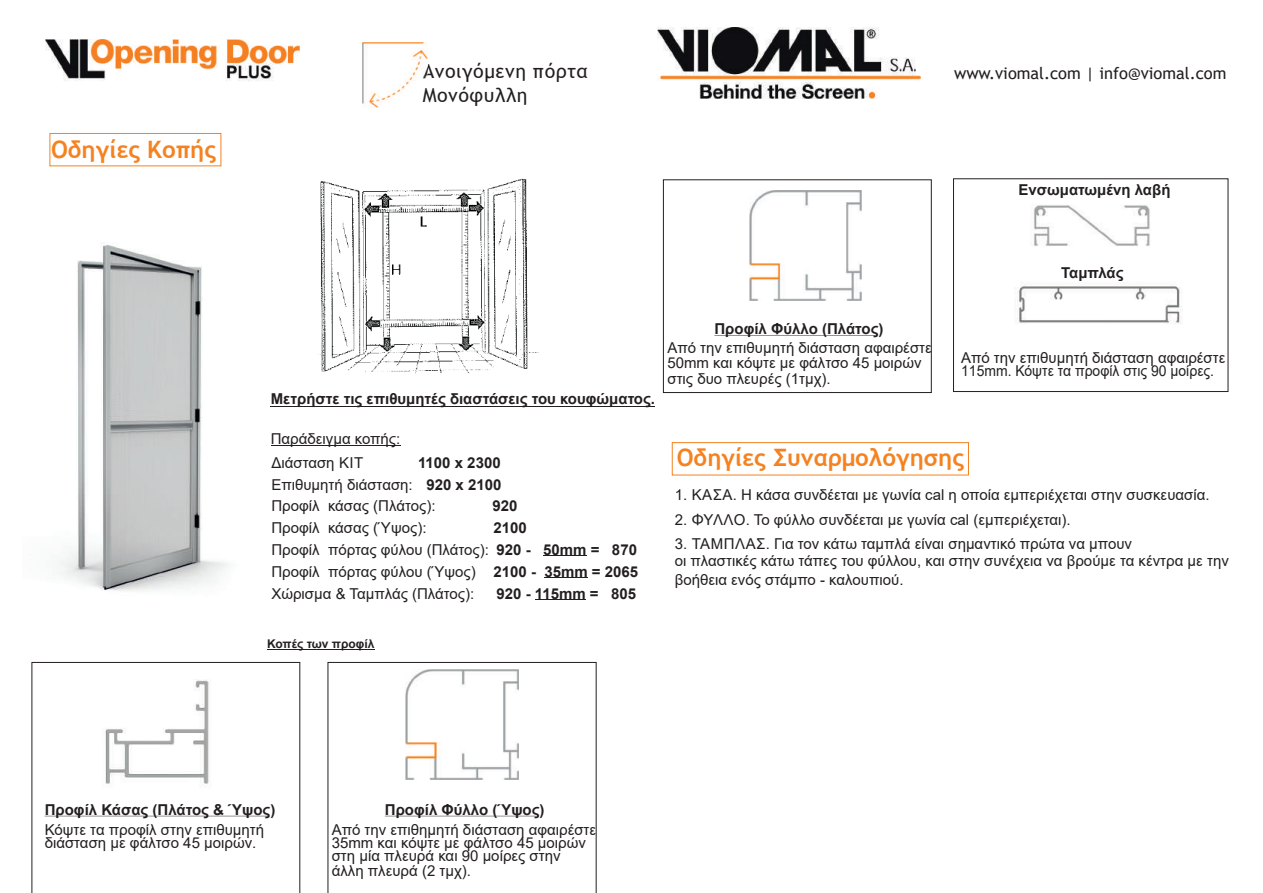
<style>
.page{position:relative;width:1263px;height:893px;background:#fff}
.page>*{position:absolute;margin:0;border:0;box-sizing:border-box;transform-origin:0 0}
.t1{font:700 24px "Trebuchet MS";color:#f58220}
.t2{font:19.5px "Trebuchet MS";letter-spacing:.025em;color:#231f20}
.t3{font:16.5px "Trebuchet MS";color:#231f20}
.t4{font:15px/22px "Arial";color:#231f20}
.t5{font:700 15px/22px "Arial";color:#231f20;text-align:center}
.t6{font:700 12px "Arial";color:#231f20}
</style>
<div class="page">
<img style="left:1033px;top:204px;width:117px;height:42px">
<div style="left:953px;top:179px;width:275px;height:213px;border:1px solid #231f20"></div>
<img style="left:318px;top:178px;width:221px;height:196px">
<div style="left:663px;top:180px;width:268px;height:213px;border:1px solid #231f20"></div>
<svg style="left:328px;top:662px;width:268px;height:231px"></svg>
<svg style="left:32px;top:662px;width:268px;height:231px"></svg>
<hr style="left:45px;top:816px;width:46px;height:1px;background:#231f20">
<hr style="left:102px;top:816px;width:166px;height:1px;background:#231f20">
<hr style="left:385px;top:816px;width:53px;height:1px;background:#231f20">
<hr style="left:442px;top:816px;width:94px;height:1px;background:#231f20">
<hr style="left:714px;top:335px;width:44px;height:1px;background:#231f20">
<hr style="left:768px;top:335px;width:107px;height:1px;background:#231f20">
<hr style="left:271px;top:406px;width:384px;height:1px;background:#231f20">
<hr style="left:271px;top:445px;width:129px;height:1px;background:#231f20">
<svg style="left:543px;top:555px;width:43px;height:1px"></svg>
<hr style="left:544px;top:577px;width:44px;height:1px;background:#231f20">
<hr style="left:535px;top:599px;width:51px;height:1px;background:#231f20">
<hr style="left:267px;top:649px;width:107px;height:1px;background:#231f20">
<img style="left:1017px;top:284px;width:166px;height:40px">
<div style="left:49px;top:133px;width:172px;height:33px;border:1px solid #f58220"></div>
<img style="left:657px;top:27px;width:264px;height:71px">
<img style="left:362px;top:42px;width:65px;height:66px">
<img style="left:406px;top:669px;width:112px;height:110px">
<img style="left:749px;top:191px;width:113px;height:110px">
<div style="left:672px;top:442px;width:297px;height:33px;border:1px solid #f58220"></div>
<img style="left:45px;top:39px;width:255px;height:42px">
<img style="left:58px;top:242px;width:172px;height:349px">
<img style="left:97px;top:674px;width:121px;height:119px">
<h2 class="t2" style="left:423px;top:64px;width:167px">Ανοιγόμενη πόρτα</h2>
<p class="t3" style="left:954px;top:67px;width:274px">www.viomal.com | info@viomal.com</p>
<h1 class="t1" style="left:51px;top:140px;width:166px">Οδηγίες Κοπής</h1>
<h2 class="t2" style="left:423px;top:87px;width:106px">Μονόφυλλη</h2>
<p class="t5" style="left:1018px;top:180px;width:153px">Ενσωματωμένη λαβή</p>
<p class="t5" style="left:1061px;top:263px;width:64px">Ταμπλάς</p>
<p class="t5" style="left:271px;top:389px;width:386px">Μετρήστε τις επιθυμητές διαστάσεις του κουφώματος.</p>
<p class="t4" style="left:271px;top:428px;width:131px;line-height:24.3px">Παράδειγμα κοπής:<br>Διάσταση ΚΙΤ</p>
<p class="t4" style="left:271px;top:475px;width:143px">Επιθυμητή διάσταση:</p>
<p class="t5" style="left:418px;top:453px;width:85px">1100 x 2300<br>920 x 2100</p>
<p class="t4" style="left:271px;top:496px;width:219px">Προφίλ κάσας (Πλάτος):<br>Προφίλ κάσας (Ύψος):<br>Προφίλ πόρτας φύλου (Πλάτος):<br>Προφίλ πόρτας φύλου (Ύψος)<br>Χώρισμα &amp; Ταμπλάς (Πλάτος):</p>
<p class="t5" style="left:492px;top:496px;width:147px;text-align:left">920<br>2100<br>920 - 50mm = 870<br>2100 - 35mm = 2065<br>920 - 115mm = 805</p>
<p class="t6" style="left:267px;top:639px;width:109px">Κοπές των προφίλ</p>
<p class="t5" style="left:714px;top:319px;width:171px">Προφίλ Φύλλο (Πλάτος)</p>
<p class="t4" style="left:667px;top:342px;width:266px;line-height:14.5px">Από την επιθυμητή διάσταση αφαιρέστε<br>50mm και κόψτε με φάλτσο 45 μοιρών</p>
<p class="t4" style="left:667px;top:369px;width:165px">στις δυο πλευρές (1τμχ).</p>
<p class="t4" style="left:961px;top:352px;width:266px;line-height:13.5px">Από την επιθυμητή διάσταση αφαιρέστε<br>115mm. Κόψτε τα προφίλ στις 90 μοίρες.</p>
<h1 class="t1" style="left:677px;top:448px;width:289px">Οδηγίες Συναρμολόγησης</h1>
<p class="t4" style="left:675px;top:485px;width:536px">1. ΚΑΣΑ. Η κάσα συνδέεται με γωνία cal η οποία εμπεριέχεται στην συσκευασία.</p>
<p class="t4" style="left:675px;top:511px;width:398px">2. ΦΥΛΛΟ. Το φύλλο συνδέεται με γωνία cal (εμπεριέχεται).</p>
<p class="t4" style="left:675px;top:536px;width:556px;line-height:17px">3. ΤΑΜΠΛΑΣ. Για τον κάτω ταμπλά είναι σημαντικό πρώτα να μπουν<br>οι πλαστικές κάτω τάπες του φύλλου, και στην συνέχεια να βρούμε τα κέντρα με την</p>
<p class="t4" style="left:675px;top:570px;width:230px">βοήθεια ενός στάμπο - καλουπιού.</p>
<p class="t5" style="left:45px;top:800px;width:232px">Προφίλ Κάσας (Πλάτος &amp; Ύψος)</p>
<p class="t4" style="left:45px;top:824px;width:221px;line-height:13.5px">Κόψτε τα προφίλ στην επιθυμητή διάσταση με φάλτσο 45 μοιρών.</p>
<p class="t5" style="left:385px;top:800px;width:161px">Προφίλ Φύλλο (Ύψος)</p>
<p class="t4" style="left:332px;top:824px;width:266px;line-height:13.5px">Από την επιθημητή διάσταση αφαιρέστε<br>35mm και κόψτε με φάλτσο 45 μοιρών</p>
<p class="t4" style="left:332px;top:846px;width:230px">στη μία πλευρά και 90 μοίρες στην</p>
<p class="t4" style="left:332px;top:861px;width:141px">άλλη πλευρά (2 τμχ).</p>
</div>
